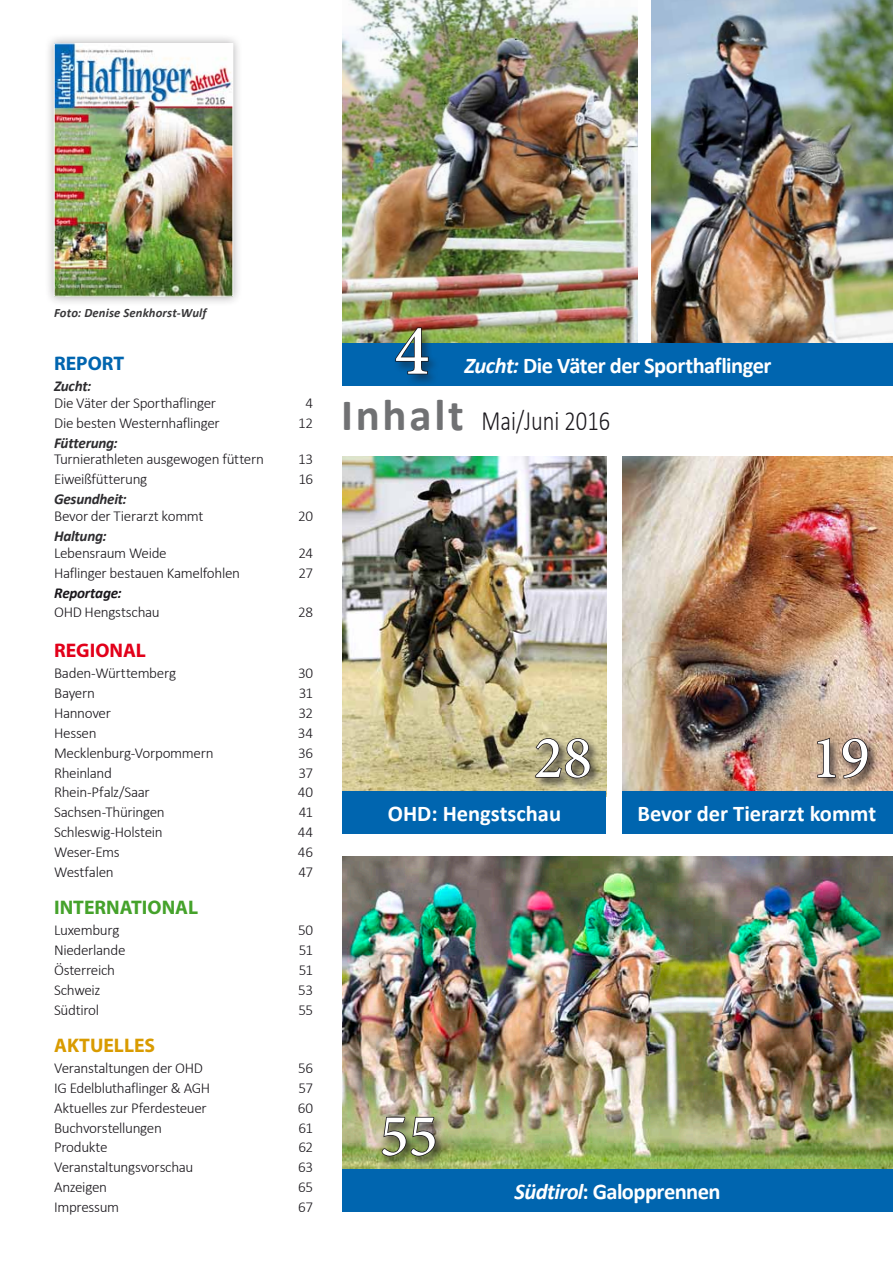
<style>
.page{position:relative;width:893px;height:1263px;background:#fff}
.page>*{position:absolute;margin:0;border:0;box-sizing:border-box;transform-origin:0 0}
.t1{font:500 72px "Minion Pro";color:#fff}
.t2{font:500 60px "Minion Pro";color:#fff}
.t3{font:300 28.2px "Calibri";color:#1a171c;scale:.8 1}
.t4{font:700 22.5px "Calibri";letter-spacing:-.02em;color:#fff}
.t5{font:700 22.5px "Calibri";color:#fff}
.t6{font:700 19.65px "Myriad Pro";color:#45a22b}
.t7{font:700 19.65px "Myriad Pro";color:#d99b00}
.t8{font:700 19.65px "Myriad Pro";color:#e2001a}
.t9{font:700 19.65px "Myriad Pro";color:#0065af}
.t10{font:300 15.15px "Calibri";letter-spacing:-.025em;color:#1a171c}
.t11{font:italic 700 15.15px "Calibri";letter-spacing:-.02em;color:#2d2c2f}
.t12{font:italic 700 15.15px "Calibri";letter-spacing:-.02em;color:#1a171c}
.t13{font:italic 700 12.75px "Calibri";letter-spacing:.01em;color:#39383a}
.s1{font-style:italic}
.s2{font-weight:700;font-size:45px;color:#707173}
</style>
<div class="page">
<img style="left:343px;top:856px;width:550px;height:313px">
<img style="left:343px;top:457px;width:263px;height:335px">
<img style="left:623px;top:457px;width:270px;height:335px">
<img style="left:343px;top:0;width:295px;height:342px">
<div style="left:379px;top:1114px;width:67px;height:54px;background:#1a171c;opacity:.75"></div>
<svg style="left:381px;top:1116px;width:55px;height:41px;background:#6c7150"></svg>
<div style="left:44px;top:34px;width:199px;height:272px;background:#1a171c;opacity:.35"></div>
<img style="left:56px;top:45px;width:175px;height:250px">
<div style="left:54px;top:43px;width:179px;height:254px;border:1px solid #fff"></div>
<div style="left:343px;top:792px;width:263px;height:42px;background:#0065af"></div>
<div style="left:623px;top:792px;width:270px;height:42px;background:#0065af"></div>
<div style="left:343px;top:1169px;width:550px;height:43px;background:#0065af"></div>
<div style="left:343px;top:343px;width:550px;height:43px;background:#0065af"></div>
<img style="left:651px;top:0;width:242px;height:343px">
<div style="left:393px;top:325px;width:47px;height:60px;background:#1a171c;opacity:.49"></div>
<svg style="left:395px;top:327px;width:34px;height:48px;background:#2b5561"></svg>
<div style="left:533px;top:736px;width:68px;height:53px;background:#1a171c;opacity:.75"></div>
<svg style="left:535px;top:737px;width:56px;height:42px;background:#7f7960"></svg>
<div style="left:814px;top:736px;width:65px;height:54px;background:#1a171c;opacity:.75"></div>
<svg style="left:816px;top:737px;width:53px;height:42px;background:#8c7769"></svg>
<p class="t13" style="left:54px;top:305px;width:154px">Foto: Denise Senkhorst-Wulf</p>
<p class="t9" style="left:54px;top:350px;width:72px">REPORT</p>
<p class="t11" style="left:54px;top:376px;width:39px">Zucht:</p>
<p class="t10" style="left:54px;top:393px;width:164px">Die Väter der Sporthaflinger</p>
<p class="t10" style="left:305px;top:393px;width:9px">4</p>
<p class="t10" style="left:54px;top:413px;width:167px">Die besten Westernhaflinger</p>
<p class="t10" style="left:298px;top:413px;width:17px">12</p>
<p class="t11" style="left:54px;top:433px;width:65px">Fütterung:</p>
<p class="t10" style="left:54px;top:450px;width:211px">Turnierathleten ausgewogen füttern</p>
<p class="t10" style="left:298px;top:450px;width:17px">13</p>
<p class="t10" style="left:54px;top:470px;width:95px">Eiweißfütterung</p>
<p class="t10" style="left:298px;top:470px;width:16px">16</p>
<p class="t11" style="left:54px;top:489px;width:74px">Gesundheit:</p>
<p class="t10" style="left:54px;top:507px;width:151px">Bevor der Tierarzt kommt</p>
<p class="t10" style="left:298px;top:507px;width:16px">20</p>
<p class="t11" style="left:54px;top:526px;width:54px">Haltung:</p>
<p class="t10" style="left:54px;top:543px;width:114px">Lebensraum Weide</p>
<p class="t10" style="left:299px;top:543px;width:16px">24</p>
<p class="t10" style="left:54px;top:563px;width:187px">Haflinger bestauen Kamelfohlen</p>
<p class="t10" style="left:299px;top:563px;width:16px">27</p>
<p class="t12" style="left:54px;top:583px;width:69px">Reportage:</p>
<p class="t10" style="left:54px;top:603px;width:107px">OHD Hengstschau</p>
<p class="t10" style="left:298px;top:603px;width:16px">28</p>
<p class="t8" style="left:54px;top:638px;width:93px">REGIONAL</p>
<p class="t10" style="left:54px;top:664px;width:124px">Baden-Württemberg</p>
<p class="t10" style="left:298px;top:664px;width:17px">30</p>
<p class="t10" style="left:54px;top:684px;width:42px">Bayern</p>
<p class="t10" style="left:299px;top:684px;width:16px">31</p>
<p class="t10" style="left:54px;top:703px;width:58px">Hannover</p>
<p class="t10" style="left:298px;top:703px;width:16px">32</p>
<p class="t10" style="left:54px;top:723px;width:44px">Hessen</p>
<p class="t10" style="left:298px;top:723px;width:17px">34</p>
<p class="t10" style="left:54px;top:743px;width:161px">Mecklenburg-Vorpommern</p>
<p class="t10" style="left:298px;top:743px;width:16px">36</p>
<p class="t10" style="left:54px;top:763px;width:59px">Rheinland</p>
<p class="t10" style="left:299px;top:763px;width:16px">37</p>
<p class="t10" style="left:54px;top:783px;width:97px">Rhein-Pfalz/Saar</p>
<p class="t10" style="left:298px;top:783px;width:17px">40</p>
<p class="t10" style="left:54px;top:803px;width:112px">Sachsen-Thüringen</p>
<p class="t10" style="left:299px;top:803px;width:16px">41</p>
<p class="t10" style="left:54px;top:823px;width:110px">Schleswig-Holstein</p>
<p class="t10" style="left:298px;top:823px;width:17px">44</p>
<p class="t10" style="left:54px;top:843px;width:67px">Weser-Ems</p>
<p class="t10" style="left:298px;top:843px;width:17px">46</p>
<p class="t10" style="left:54px;top:862px;width:61px">Westfalen</p>
<p class="t10" style="left:299px;top:862px;width:16px">47</p>
<p class="t6" style="left:54px;top:895px;width:146px">INTERNATIONAL</p>
<p class="t10" style="left:54px;top:921px;width:67px">Luxemburg</p>
<p class="t10" style="left:298px;top:921px;width:17px">50</p>
<p class="t10" style="left:54px;top:941px;width:73px">Niederlande</p>
<p class="t10" style="left:299px;top:941px;width:16px">51</p>
<p class="t10" style="left:54px;top:960px;width:62px">Österreich</p>
<p class="t10" style="left:299px;top:960px;width:16px">51</p>
<p class="t10" style="left:54px;top:980px;width:48px">Schweiz</p>
<p class="t10" style="left:298px;top:980px;width:16px">53</p>
<p class="t10" style="left:54px;top:1000px;width:47px">Südtirol</p>
<p class="t10" style="left:298px;top:1000px;width:16px">55</p>
<p class="t7" style="left:54px;top:1032px;width:103px">AKTUELLES</p>
<p class="t10" style="left:54px;top:1058px;width:150px">Veranstaltungen der OHD</p>
<p class="t10" style="left:298px;top:1058px;width:16px">56</p>
<p class="t10" style="left:54px;top:1078px;width:158px">IG Edelbluthaflinger &amp; AGH</p>
<p class="t10" style="left:298px;top:1078px;width:16px">57</p>
<p class="t10" style="left:54px;top:1098px;width:154px">Aktuelles zur Pferdesteuer</p>
<p class="t10" style="left:298px;top:1098px;width:17px">60</p>
<p class="t10" style="left:54px;top:1118px;width:109px">Buchvorstellungen</p>
<p class="t10" style="left:299px;top:1118px;width:16px">61</p>
<p class="t10" style="left:54px;top:1138px;width:55px">Produkte</p>
<p class="t10" style="left:298px;top:1138px;width:16px">62</p>
<p class="t10" style="left:54px;top:1158px;width:141px">Veranstaltungsvorschau</p>
<p class="t10" style="left:298px;top:1158px;width:17px">63</p>
<p class="t10" style="left:54px;top:1178px;width:54px">Anzeigen</p>
<p class="t10" style="left:298px;top:1178px;width:17px">65</p>
<p class="t10" style="left:54px;top:1197px;width:67px">Impressum</p>
<p class="t10" style="left:298px;top:1197px;width:17px">67</p>
<h1 class="t1" style="left:395px;top:302px;width:36px">4</h1>
<h3 class="t4" style="left:465px;top:351px;width:308px"><span class="s1">Zucht:</span> Die Väter der Sporthaflinger</h3>
<h3 class="t3" style="left:341px;top:403px;width:338px"><span class="s2">Inhalt</span> Mai/Juni 2016</h3>
<h2 class="t2" style="left:534px;top:717px;width:59px">28</h2>
<h2 class="t2" style="left:812px;top:717px;width:59px">19</h2>
<h3 class="t5" style="left:388px;top:799px;width:175px">OHD: Hengstschau</h3>
<h3 class="t5" style="left:637px;top:799px;width:240px">Bevor der Tierarzt kommt</h3>
<h2 class="t2" style="left:380px;top:1095px;width:59px">55</h2>
<h3 class="t4" style="left:515px;top:1177px;width:207px"><span class="s1">Südtirol</span>: Galopprennen</h3>
</div>
